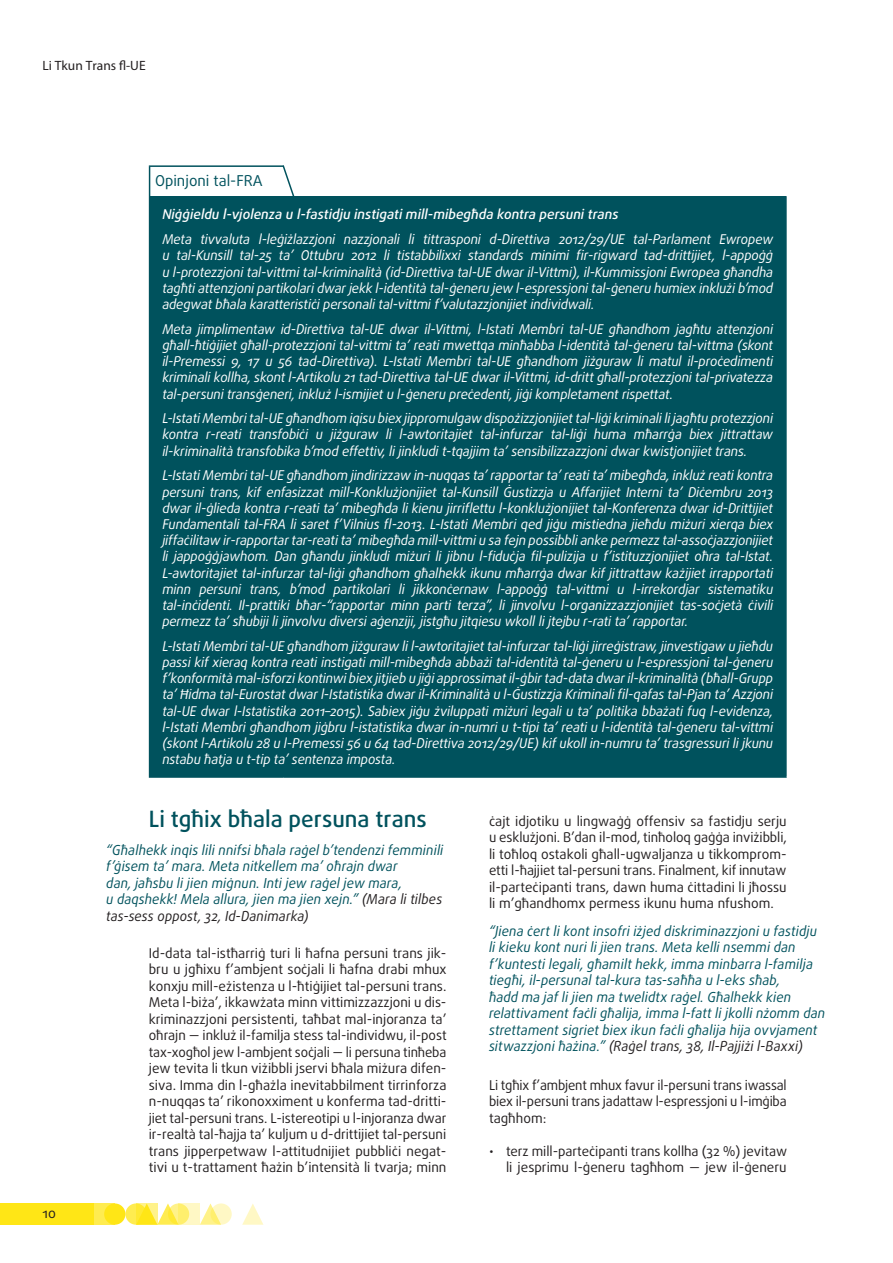
<style>
.page{position:relative;width:893px;height:1263px;background:#fff}
.page>*{position:absolute;margin:0;border:0;box-sizing:border-box;transform-origin:0 0}
.titles_h2{font:500 22.5px "Daxline Pro";color:#00525d}
.opinion_header{font:15px "Daxline Pro";color:#00525d}
.quote_text{font:italic 13.8px/16.5px "Daxline Pro";letter-spacing:.01em;color:#00525d;scale:.95 1}
.opinion_text{font:italic 13.5px/16.2px "Daxline Pro";letter-spacing:-.01em;color:#fff;text-align:justify}
.text_body{font:13.5px/16.5px "Daxline Pro";color:#231f20;text-align:justify}
.text_list{font:13.5px/16.5px "Daxline Pro";letter-spacing:-.005em;color:#231f20;text-align:right}
.opinion_title{font:italic 500 13.5px "Daxline Pro";color:#fff}
.t1{font:13.5px "Myriad Pro";color:#231f20}
.s1{color:#231f20}
</style>
<div class="page">
<svg style="left:125px;top:1203px;width:22px;height:22px"></svg>
<div style="left:94px;top:1203px;width:21px;height:22px;background:#ffec50"></div>
<div style="left:0;top:1203px;width:94px;height:22px;background:#ffe616"></div>
<svg style="left:200px;top:1203px;width:18px;height:22px"></svg>
<svg style="left:242px;top:1204px;width:21px;height:21px"></svg>
<div style="left:104px;top:1203px;width:21px;height:22px;background:#ffe616;border-radius:50%"></div>
<svg style="left:157px;top:1203px;width:18px;height:22px"></svg>
<svg style="left:168px;top:1203px;width:21px;height:22px"></svg>
<svg style="left:210px;top:1203px;width:22px;height:22px"></svg>
<svg style="left:136px;top:1203px;width:21px;height:22px"></svg>
<svg style="left:179px;top:1203px;width:21px;height:22px"></svg>
<div style="left:150px;top:196px;width:636px;height:581px;background:#00525d"></div>
<hr style="left:149px;top:165px;width:135px;height:2px;background:#00525d">
<svg style="left:149px;top:167px;width:1px;height:29px"></svg>
<hr style="left:149px;top:196px;width:1px;height:580px;background:#00525d">
<hr style="left:785px;top:196px;width:2px;height:580px;background:#00525d">
<hr style="left:149px;top:776px;width:135px;height:2px;background:#00525d">
<hr style="left:284px;top:776px;width:503px;height:2px;background:#00525d">
<svg style="left:281px;top:165px;width:14px;height:31px"></svg>
<p class="t1" style="left:43px;top:57px;width:105px">Li Tkun Trans fl‑UE</p>
<p class="opinion_header" style="left:155px;top:171px;width:109px">Opinjoni tal‑FRA</p>
<p class="opinion_title" style="left:162px;top:206px;width:458px">Niġġieldu l‑vjolenza u l‑fastidju instigati mill‑mibegħda kontra persuni trans</p>
<p class="opinion_text" style="left:162px;top:231px;width:612px">Meta tivvaluta l‑leġiżlazzjoni nazzjonali li tittrasponi d‑Direttiva 2012/29/UE tal‑Parlament Ewropew u tal‑Kunsill tal-25 ta’ Ottubru 2012 li tistabbilixxi standards minimi fir‑rigward tad‑drittijiet, l‑appoġġ u l‑protezzjoni tal‑vittmi tal‑kriminalità (id‑Direttiva tal‑UE dwar il‑Vittmi), il‑Kummissjoni Ewropea għandha tagħti attenzjoni partikolari dwar jekk l‑identità tal‑ġeneru jew l‑espressjoni tal‑ġeneru humiex inklużi b’mod adegwat bħala karatteristiċi personali tal‑vittmi f’valutazzjonijiet individwali.</p>
<p class="opinion_text" style="left:162px;top:321px;width:612px">Meta jimplimentaw id‑Direttiva tal‑UE dwar il‑Vittmi, l‑Istati Membri tal‑UE għandhom jagħtu attenzjoni għall‑ħtiġijiet għall‑protezzjoni tal‑vittmi ta’ reati mwettqa minħabba l‑identità tal‑ġeneru tal‑vittma (skont il‑Premessi 9, 17 u 56 tad‑Direttiva). L‑Istati Membri tal‑UE għandhom jiżguraw li matul il‑proċedimenti kriminali kollha, skont l‑Artikolu 21 tad‑Direttiva tal‑UE dwar il‑Vittmi, id‑dritt għall‑protezzjoni tal‑privatezza tal‑persuni transġeneri, inkluż l‑ismijiet u l‑ġeneru preċedenti, jiġi kompletament rispettat.</p>
<p class="opinion_text" style="left:162px;top:410px;width:612px">L‑Istati Membri tal‑UE għandhom iqisu biex jippromulgaw dispożizzjonijiet tal‑liġi kriminali li jagħtu protezzjoni kontra r‑reati transfobiċi u jiżguraw li l‑awtoritajiet tal‑infurzar tal‑liġi huma mħarrġa biex jittrattaw il‑kriminalità transfobika b’mod effettiv, li jinkludi t‑tqajjim ta’ sensibilizzazzjoni dwar kwistjonijiet trans.</p>
<p class="opinion_text" style="left:162px;top:467px;width:612px">L‑Istati Membri tal‑UE għandhom jindirizzaw in‑nuqqas ta’ rapportar ta’ reati ta’ mibegħda, inkluż reati kontra persuni trans, kif enfasizzat mill‑Konklużjonijiet tal‑Kunsill Ġustizzja u Affarijiet Interni ta’ Diċembru 2013 dwar il‑ġlieda kontra r‑reati ta’ mibegħda li kienu jirriflettu l‑konklużjonijiet tal‑Konferenza dwar id‑Drittijiet Fundamentali tal‑FRA li saret f’Vilnius fl-2013. L‑Istati Membri qed jiġu mistiedna jieħdu miżuri xierqa biex jiffaċilitaw ir‑rapportar tar‑reati ta’ mibegħda mill‑vittmi u sa fejn possibbli anke permezz tal‑assoċjazzjonijiet li jappoġġjawhom. Dan għandu jinkludi miżuri li jibnu l‑fiduċja fil‑pulizija u f’istituzzjonijiet oħra tal‑Istat.<br>L‑awtoritajiet tal‑infurzar tal‑liġi għandhom għalhekk ikunu mħarrġa dwar kif jittrattaw każijiet irrapportati minn persuni trans, b’mod partikolari li jikkonċernaw l‑appoġġ tal‑vittmi u l‑irrekordjar sistematiku tal‑inċidenti. Il‑prattiki bħar-“rapportar minn parti terza”, li jinvolvu l‑organizzazzjonijiet tas‑soċjetà ċivili permezz ta’ sħubiji li jinvolvu diversi aġenziji, jistgħu jitqiesu wkoll li jtejbu r‑rati ta’ rapportar.</p>
<p class="opinion_text" style="left:162px;top:638px;width:612px">L‑Istati Membri tal‑UE għandhom jiżguraw li l‑awtoritajiet tal‑infurzar tal‑liġi jirreġistraw, jinvestigaw u jieħdu passi kif xieraq kontra reati instigati mill‑mibegħda abbażi tal‑identità tal‑ġeneru u l‑espressjoni tal‑ġeneru f’konformità mal‑isforzi kontinwi biex jitjieb u jiġi approssimat il‑ġbir tad‑data dwar il‑kriminalità (bħall‑Grupp ta’ Ħidma tal‑Eurostat dwar l‑Istatistika dwar il‑Kriminalità u l‑Ġustizzja Kriminali fil‑qafas tal‑Pjan ta’ Azzjoni tal‑UE dwar l‑Istatistika 2011–2015). Sabiex jiġu żviluppati miżuri legali u ta’ politika bbażati fuq l‑evidenza, l‑Istati Membri għandhom jiġbru l‑istatistika dwar in‑numri u t‑tipi ta’ reati u l‑identità tal‑ġeneru tal‑vittmi (skont l‑Artikolu 28 u l‑Premessi 56 u 64 tad‑Direttiva 2012/29/UE) kif ukoll in‑numru ta’ trasgressuri li jkunu nstabu ħatja u t‑tip ta’ sentenza imposta.</p>
<p class="text_body" style="left:43px;top:1205px;width:15px">10</p>
<p class="titles_h2" style="left:149px;top:804px;width:279px">Li tgħix bħala persuna trans</p>
<p class="quote_text" style="left:106px;top:841px;width:356px">“Għalhekk inqis lili nnifsi bħala raġel b’tendenzi femminili f’ġisem ta’ mara. Meta nitkellem ma’ oħrajn dwar<br>dan, jaħsbu li jien miġnun. Inti jew raġel jew mara,<br>u daqshekk! Mela allura, jien ma jien xejn.” <span class="s1">(Mara li tilbes tas‑sess oppost, 32, Id‑Danimarka)</span></p>
<p class="text_body" style="left:149px;top:944px;width:299px">Id‑data tal‑istħarriġ turi li ħafna persuni trans jik‑ bru u jgħixu f’ambjent soċjali li ħafna drabi mhux konxju mill‑eżistenza u l‑ħtiġijiet tal‑persuni trans.<br>Meta l‑biża’, ikkawżata minn vittimizzazzjoni u dis‑ kriminazzjoni persistenti, taħbat mal‑injoranza ta’ oħrajn — inkluż il‑familja stess tal‑individwu, il‑post tax‑xogħol jew l‑ambjent soċjali — li persuna tinħeba jew tevita li tkun viżibbli jservi bħala miżura difen‑ siva. Imma din l‑għażla inevitabbilment tirrinforza n‑nuqqas ta’ rikonoxximent u konferma tad‑dritti‑ jiet tal‑persuni trans. L‑istereotipi u l‑injoranza dwar ir‑realtà tal‑ħajja ta’ kuljum u d‑drittijiet tal‑persuni trans jipperpetwaw l‑attitudnijiet pubbliċi negat‑ tivi u t‑trattament ħażin b’intensità li tvarja; minn</p>
<p class="text_body" style="left:489px;top:812px;width:299px">ċajt idjotiku u lingwaġġ offensiv sa fastidju serju u esklużjoni. B’dan il‑mod, tinħoloq gaġġa inviżibbli, li toħloq ostakoli għall‑ugwaljanza u tikkomprom‑ etti l‑ħajjiet tal‑persuni trans. Finalment, kif innutaw il‑parteċipanti trans, dawn huma ċittadini li jħossu li m’għandhomx permess ikunu huma nfushom.</p>
<p class="quote_text" style="left:489px;top:923px;width:355px">“Jiena ċert li kont insofri iżjed diskriminazzjoni u fastidju li kieku kont nuri li jien trans. Meta kelli nsemmi dan f’kuntesti legali, għamilt hekk, imma minbarra l‑familja tiegħi, il‑persunal tal‑kura tas‑saħħa u l‑eks sħab,<br>ħadd ma jaf li jien ma twelidtx raġel. Għalhekk kien relattivament faċli għalija, imma l‑fatt li jkolli nżomm dan strettament sigriet biex ikun faċli għalija hija ovvjament sitwazzjoni ħażina.” <span class="s1">(Raġel trans, 38, Il‑Pajjiżi l‑Baxxi)</span></p>
<p class="text_body" style="left:489px;top:1076px;width:299px">Li tgħix f’ambjent mhux favur il‑persuni trans iwassal biex il‑persuni trans jadattaw l‑espressjoni u l‑imġiba tagħhom:</p>
<p class="text_list" style="left:489px;top:1142px;width:300px">• terz mill‑parteċipanti trans kollha (32 %) jevitaw li jesprimu l‑ġeneru tagħhom — jew il‑ġeneru</p>
</div>
